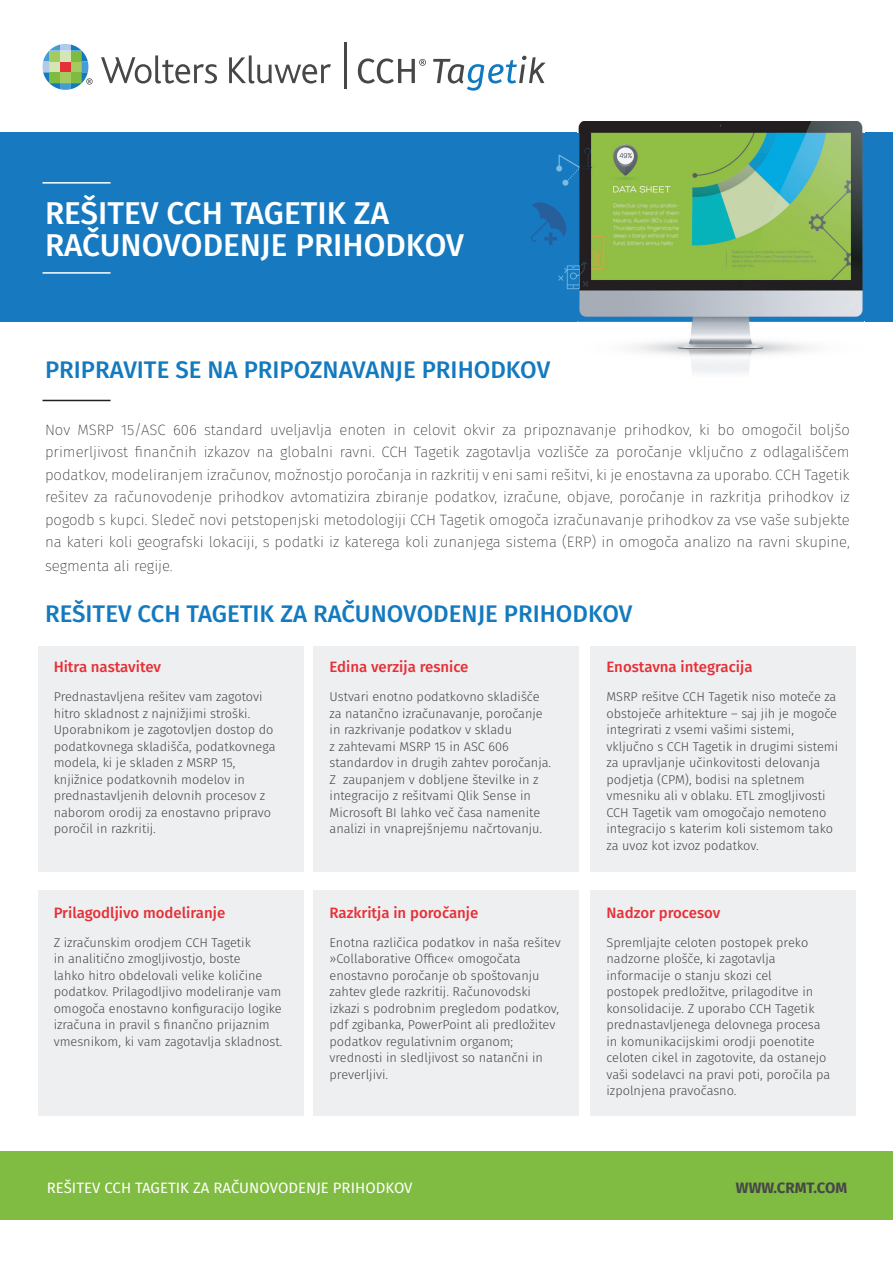
<style>
.page{position:relative;width:893px;height:1263px;background:#fff}
.page>*{position:absolute;margin:0;border:0;box-sizing:border-box;transform-origin:0 0}
.t1{font:500 31.5px/31.5px "Fira Sans";color:#fff}
.t2{font:500 24px "Fira Sans";color:#137abf}
.t3{font:200 15px/22.6px "Fira Sans";color:#231f20;text-align:justify}
.t4{font:500 15px "Fira Sans";color:#e62f37}
.t5{font:15px "Fira Sans";color:#fff}
.t6{font:700 15px "Fira Sans";color:#474748}
.t7{font:300 12.75px/16.5px "Fira Sans";color:#474748}
</style>
<div class="page">
<div style="left:38px;top:890px;width:266px;height:225px;background:#edeff0"></div>
<div style="left:314px;top:890px;width:265px;height:225px;background:#edeff0"></div>
<div style="left:590px;top:890px;width:266px;height:225px;background:#edeff0"></div>
<div style="left:38px;top:646px;width:266px;height:226px;background:#edeff0"></div>
<div style="left:314px;top:646px;width:265px;height:226px;background:#edeff0"></div>
<div style="left:590px;top:646px;width:266px;height:226px;background:#edeff0"></div>
<div style="left:0;top:133px;width:893px;height:189px;background:#177ac0"></div>
<div style="left:0;top:1151px;width:893px;height:69px;background:#80bc41"></div>
<svg style="left:531px;top:202px;width:36px;height:43px"></svg>
<img style="left:577px;top:121px;width:287px;height:252px">
<svg style="left:556px;top:148px;width:38px;height:39px"></svg>
<svg style="left:558px;top:262px;width:30px;height:27px"></svg>
<img style="left:577px;top:262px;width:10px;height:27px">
<hr style="left:344px;top:43px;width:2px;height:46px;background:#464747">
<svg style="left:358px;top:58px;width:68px;height:25px"></svg>
<svg style="left:433px;top:56px;width:113px;height:35px"></svg>
<svg style="left:101px;top:55px;width:116px;height:29px"></svg>
<svg style="left:229px;top:55px;width:102px;height:29px"></svg>
<svg style="left:43px;top:44px;width:50px;height:46px"></svg>
<hr style="left:43px;top:182px;width:68px;height:2px;background:#fff">
<hr style="left:43px;top:272px;width:68px;height:2px;background:#fff">
<hr style="left:43px;top:400px;width:68px;height:1px;background:#231f20">
<h1 class="t1" style="left:45px;top:196px;width:421px">REŠITEV CCH TAGETIK ZA<br>RAČUNOVODENJE PRIHODKOV</h1>
<h2 class="t2" style="left:45px;top:350px;width:507px">PRIPRAVITE SE NA PRIPOZNAVANJE PRIHODKOV</h2>
<p class="t3" style="left:45px;top:418px;width:806px">Nov MSRP 15/ASC 606 standard uveljavlja enoten in celovit okvir za pripoznavanje prihodkov, ki bo omogočil boljšo primerljivost finančnih izkazov na globalni ravni. CCH Tagetik zagotavlja vozlišče za poročanje vključno z odlagališčem podatkov, modeliranjem izračunov, možnostjo poročanja in razkritij v eni sami rešitvi, ki je enostavna za uporabo. CCH Tagetik rešitev za računovodenje prihodkov avtomatizira zbiranje podatkov, izračune, objave, poročanje in razkritja prihodkov iz pogodb s kupci. Sledeč novi petstopenjski metodologiji CCH Tagetik omogoča izračunavanje prihodkov za vse vaše subjekte na kateri koli geografski lokaciji, s podatki iz katerega koli zunanjega sistema (ERP) in omogoča analizo na ravni skupine, segmenta ali regije.</p>
<h2 class="t2" style="left:45px;top:594px;width:589px">REŠITEV CCH TAGETIK ZA RAČUNOVODENJE PRIHODKOV</h2>
<p class="t4" style="left:54px;top:655px;width:109px">Hitra nastavitev</p>
<p class="t7" style="left:54px;top:688px;width:223px">Prednastavljena rešitev vam zagotovi hitro skladnost z najnižjimi stroški.<br>Uporabnikom je zagotovljen dostop do podatkovnega skladišča, podatkovnega modela, ki je skladen z MSRP 15, knjižnice podatkovnih modelov in prednastavljenih delovnih procesov z naborom orodij za enostavno pripravo poročil in razkritij.</p>
<p class="t4" style="left:330px;top:655px;width:140px">Edina verzija resnice</p>
<p class="t7" style="left:330px;top:688px;width:223px">Ustvari enotno podatkovno skladišče za natančno izračunavanje, poročanje in razkrivanje podatkov v skladu<br>z zahtevami MSRP 15 in ASC 606 standardov in drugih zahtev poročanja.<br>Z zaupanjem v dobljene številke in z integracijo z rešitvami Qlik Sense in Microsoft BI lahko več časa namenite analizi in vnaprejšnjemu načrtovanju.</p>
<p class="t4" style="left:606px;top:655px;width:148px">Enostavna integracija</p>
<p class="t7" style="left:606px;top:688px;width:233px">MSRP rešitve CCH Tagetik niso moteče za obstoječe arhitekture – saj jih je mogoče integrirati z vsemi vašimi sistemi, vključno s CCH Tagetik in drugimi sistemi za upravljanje učinkovitosti delovanja podjetja (CPM), bodisi na spletnem vmesniku ali v oblaku. ETL zmogljivosti CCH Tagetik vam omogočajo nemoteno integracijo s katerim koli sistemom tako za uvoz kot izvoz podatkov.</p>
<p class="t4" style="left:54px;top:900px;width:173px">Prilagodljivo modeliranje</p>
<p class="t7" style="left:54px;top:934px;width:230px">Z izračunskim orodjem CCH Tagetik<br>in analitično zmogljivostjo, boste<br>lahko hitro obdelovali velike količine podatkov. Prilagodljivo modeliranje vam omogoča enostavno konfiguracijo logike izračuna in pravil s finančno prijaznim vmesnikom, ki vam zagotavlja skladnost.</p>
<p class="t4" style="left:330px;top:900px;width:150px">Razkritja in poročanje</p>
<p class="t7" style="left:330px;top:934px;width:233px">Enotna različica podatkov in naša rešitev »Collaborative Office« omogočata enostavno poročanje ob spoštovanju zahtev glede razkritij. Računovodski izkazi s podrobnim pregledom podatkov, pdf zgibanka, PowerPoint ali predložitev podatkov regulativnim organom; vrednosti in sledljivost so natančni in preverljivi.</p>
<p class="t4" style="left:606px;top:900px;width:115px">Nadzor procesov</p>
<p class="t7" style="left:606px;top:934px;width:225px">Spremljajte celoten postopek preko nadzorne plošče, ki zagotavlja informacije o stanju skozi cel<br>postopek predložitve, prilagoditve in konsolidacije. Z uporabo CCH Tagetik prednastavljenega delovnega procesa in komunikacijskimi orodji poenotite celoten cikel in zagotovite, da ostanejo vaši sodelavci na pravi poti, poročila pa izpolnjena pravočasno.</p>
<p class="t5" style="left:47px;top:1176px;width:367px">REŠITEV CCH TAGETIK ZA RAČUNOVODENJE PRIHODKOV</p>
<p class="t6" style="left:736px;top:1175px;width:113px">WWW.CRMT.COM</p>
</div>
